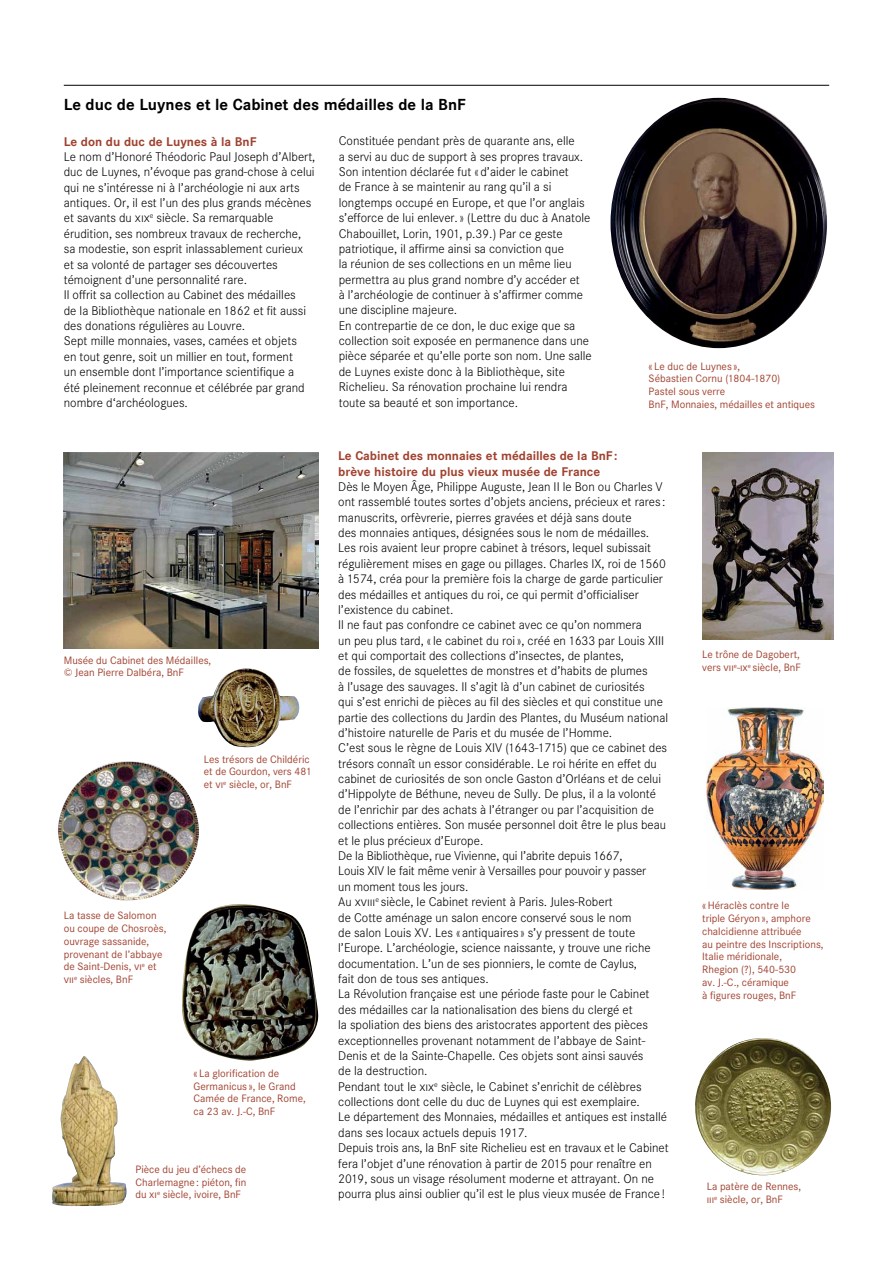
<style>
.page{position:relative;width:893px;height:1263px;background:#fff}
.page>*{position:absolute;margin:0;border:0;box-sizing:border-box;transform-origin:0 0}
.t1{font:700 15.75px "Corporate SBQ3";color:#000}
.t2{font:300 12.3px/15.3px "Corporate SBQ3";color:#000}
.t3{font:700 12.3px/15.3px "Corporate SBQ3";color:#a0412f}
.t4{font:10.5px/12.8px "Corporate SBQ3";color:#a0412f}
.s1{font-family:"Corporate Expert SBQ4"}
</style>
<div class="page">
<img style="left:610px;top:98px;width:217px;height:250px">
<hr style="left:64px;top:85px;width:765px;height:1px;background:#000">
<img style="left:52px;top:1056px;width:75px;height:150px">
<img style="left:58px;top:761px;width:141px;height:139px">
<img style="left:198px;top:668px;width:101px;height:79px">
<img style="left:707px;top:708px;width:117px;height:182px">
<img style="left:64px;top:452px;width:255px;height:196px">
<img style="left:702px;top:452px;width:131px;height:187px">
<img style="left:182px;top:904px;width:137px;height:157px">
<img style="left:695px;top:1038px;width:136px;height:137px">
<p class="t1" style="left:64px;top:95px;width:404px">Le duc de Luynes et le Cabinet des médailles de la BnF</p>
<p class="t3" style="left:64px;top:134px;width:194px">Le don du duc de Luynes à la BnF</p>
<p class="t2" style="left:64px;top:149px;width:253px">Le nom d’Honoré Théodoric Paul Joseph d’Albert, duc de Luynes, n’évoque pas grand-chose à celui qui ne s’intéresse ni à l’archéologie ni aux arts antiques. Or, il est l’un des plus grands mécènes et savants du <span class="s1">xix</span><sup>e</sup> siècle. Sa remarquable érudition, ses nombreux travaux de recherche, sa modestie, son esprit inlassablement curieux et sa volonté de partager ses découvertes témoignent d’une personnalité rare.<br>Il offrit sa collection au Cabinet des médailles<br>de la Bibliothèque nationale en 1862 et fit aussi des donations régulières au Louvre.<br>Sept mille monnaies, vases, camées et objets<br>en tout genre, soit un millier en tout, forment<br>un ensemble dont l’importance scientifique a<br>été pleinement reconnue et célébrée par grand nombre d‘archéologues.</p>
<p class="t2" style="left:339px;top:133px;width:255px">Constituée pendant près de quarante ans, elle<br>a servi au duc de support à ses propres travaux.<br>Son intention déclarée fut «d’aider le cabinet<br>de France à se maintenir au rang qu’il a si longtemps occupé en Europe, et que l’or anglais s’efforce de lui enlever.» (Lettre du duc à Anatole Chabouillet, Lorin, 1901, p.39.) Par ce geste patriotique, il affirme ainsi sa conviction que<br>la réunion de ses collections en un même lieu permettra au plus grand nombre d’y accéder et<br>à l’archéologie de continuer à s’affirmer comme une discipline majeure.<br>En contrepartie de ce don, le duc exige que sa collection soit exposée en permanence dans une pièce séparée et qu’elle porte son nom. Une salle de Luynes existe donc à la Bibliothèque, site Richelieu. Sa rénovation prochaine lui rendra toute sa beauté et son importance.</p>
<p class="t4" style="left:649px;top:360px;width:168px">« Le duc de Luynes »,<br>Sébastien Cornu (1804-1870)<br>Pastel sous verre<br>BnF, Monnaies, médailles et antiques</p>
<p class="t4" style="left:64px;top:654px;width:149px">Musée du Cabinet des Médailles, © Jean Pierre Dalbéra, BnF</p>
<p class="t4" style="left:204px;top:753px;width:109px">Les trésors de Childéric et de Gourdon, vers 481 et <span class="s1">vi</span><sup>e</sup> siècle, or, BnF</p>
<p class="t4" style="left:64px;top:909px;width:104px">La tasse de Salomon ou coupe de Chosroès, ouvrage sassanide, provenant de l’abbaye de Saint-Denis, <span class="s1">vi</span><sup>e</sup> et <span class="s1">vii</span><sup>e</sup> siècles, BnF</p>
<p class="t4" style="left:194px;top:1067px;width:114px">« La glorification de<br>Germanicus », le Grand<br>Camée de France, Rome, ca 23 av. J.-C, BnF</p>
<p class="t4" style="left:136px;top:1163px;width:112px;text-align:justify">Pièce du jeu d’échecs de Charlemagne: piéton, fin du <span class="s1">xi</span><sup>e</sup> siècle, ivoire, BnF</p>
<p class="t3" style="left:338px;top:448px;width:281px">Le Cabinet des monnaies et médailles de la BnF: brève histoire du plus vieux musée de France</p>
<p class="t2" style="left:338px;top:479px;width:332px">Dès le Moyen Âge, Philippe Auguste, Jean II le Bon ou Charles V ont rassemblé toutes sortes d’objets anciens, précieux et rares : manuscrits, orfèvrerie, pierres gravées et déjà sans doute<br>des monnaies antiques, désignées sous le nom de médailles.<br>Les rois avaient leur propre cabinet à trésors, lequel subissait régulièrement mises en gage ou pillages. Charles IX, roi de 1560 à 1574, créa pour la première fois la charge de garde particulier des médailles et antiques du roi, ce qui permit d’officialiser l’existence du cabinet.<br>Il ne faut pas confondre ce cabinet avec ce qu’on nommera<br>un peu plus tard, «le cabinet du roi», créé en 1633 par Louis XIII et qui comportait des collections d’insectes, de plantes,<br>de fossiles, de squelettes de monstres et d’habits de plumes<br>à l’usage des sauvages. Il s’agit là d’un cabinet de curiosités<br>qui s’est enrichi de pièces au fil des siècles et qui constitue une partie des collections du Jardin des Plantes, du Muséum national d’histoire naturelle de Paris et du musée de l’Homme.<br>C’est sous le règne de Louis XIV (1643-1715) que ce cabinet des trésors connaît un essor considérable. Le roi hérite en effet du cabinet de curiosités de son oncle Gaston d’Orléans et de celui d’Hippolyte de Béthune, neveu de Sully. De plus, il a la volonté de l’enrichir par des achats à l’étranger ou par l’acquisition de collections entières. Son musée personnel doit être le plus beau et le plus précieux d’Europe.<br>De la Bibliothèque, rue Vivienne, qui l’abrite depuis 1667,<br>Louis XIV le fait même venir à Versailles pour pouvoir y passer<br>un moment tous les jours.<br>Au <span class="s1">xviii</span><sup>e</sup> siècle, le Cabinet revient à Paris. Jules-Robert<br>de Cotte aménage un salon encore conservé sous le nom<br>de salon Louis XV. Les « antiquaires » s’y pressent de toute l’Europe. L’archéologie, science naissante, y trouve une riche documentation. L’un de ses pionniers, le comte de Caylus,<br>fait don de tous ses antiques.<br>La Révolution française est une période faste pour le Cabinet des médailles car la nationalisation des biens du clergé et<br>la spoliation des biens des aristocrates apportent des pièces exceptionnelles provenant notamment de l’abbaye de Saint-Denis et de la Sainte-Chapelle. Ces objets sont ainsi sauvés<br>de la destruction.<br>Pendant tout le <span class="s1">xix</span><sup>e</sup> siècle, le Cabinet s’enrichit de célèbres collections dont celle du duc de Luynes qui est exemplaire.<br>Le département des Monnaies, médailles et antiques est installé dans ses locaux actuels depuis 1917.<br>Depuis trois ans, la BnF site Richelieu est en travaux et le Cabinet fera l’objet d’une rénovation à partir de 2015 pour renaître en 2019, sous un visage résolument moderne et attrayant. On ne pourra plus ainsi oublier qu’il est le plus vieux musée de France!</p>
<p class="t4" style="left:702px;top:648px;width:100px">Le trône de Dagobert, vers <span class="s1">vii</span><sup>e</sup>-<span class="s1">ix</span><sup>e</sup> siècle, BnF</p>
<p class="t4" style="left:702px;top:899px;width:123px">«Héraclès contre le<br>triple Géryon», amphore chalcidienne attribuée<br>au peintre des Inscriptions,<br>Italie méridionale,<br>Rhegion (?), 540-530<br>av. J.-C., céramique<br>à figures rouges, BnF</p>
<p class="t4" style="left:707px;top:1180px;width:96px">La patère de Rennes, <span class="s1">iii</span><sup>e</sup> siècle, or, BnF</p>
</div>
